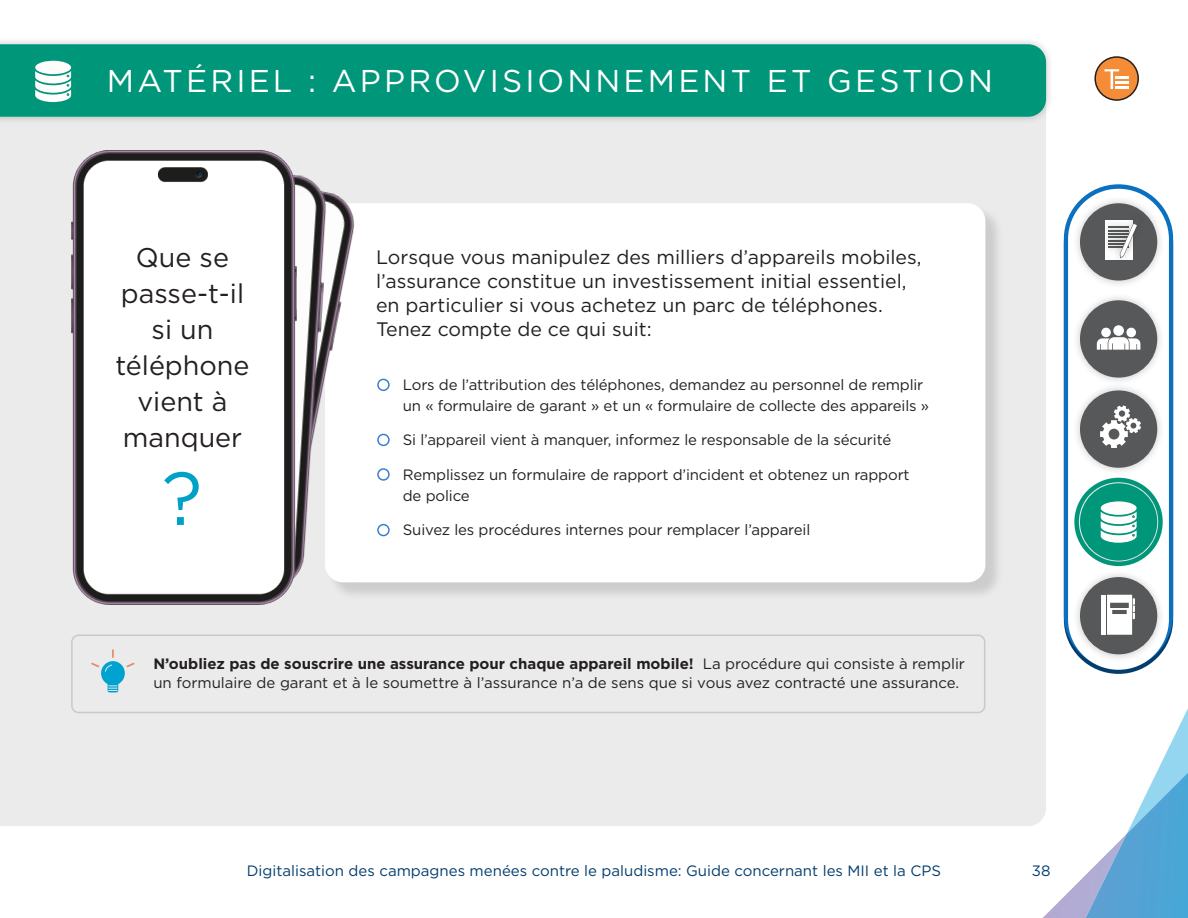
<style>
.page{position:relative;width:1188px;height:918px;background:#fff}
.page>*{position:absolute;margin:0;border:0;box-sizing:border-box;transform-origin:0 0}
.t1{font:75px "Gotham";color:#00a1c7}
.t2{font:31.5px "Gotham";letter-spacing:.1em;color:#fff}
.t3{font:27px/36px "Gotham";color:#231f20;text-align:center}
.t4{font:19.5px/24px "Gotham";color:#231f20}
.t5{font:15px/21px "Gotham";letter-spacing:-.01em;color:#231f20}
.t6{font:15px "Gotham";color:#033d6e}
.s1{font-weight:700}
</style>
<div class="page">
<div style="left:1064px;top:184px;width:109px;height:485px;background:#0a70bf;border-radius:55px"></div>
<div style="left:1068px;top:189px;width:101px;height:481px;background:#fff;border-radius:50px"></div>
<div style="left:1072px;top:475px;width:93px;height:93px;background:#231f20;opacity:.25"></div>
<div style="left:1080px;top:483px;width:77px;height:78px;background:#00967a;border-radius:50%"></div>
<svg style="left:1100px;top:501px;width:37px;height:42px"></svg>
<div style="left:0;top:125px;width:1046px;height:701px;background:#ebebeb"></div>
<div style="left:0;top:36px;width:1054px;height:89px;background:#231f20;opacity:.25"></div>
<div style="left:0;top:44px;width:1046px;height:73px;background:#00967a"></div>
<svg style="left:35px;top:61px;width:37px;height:41px"></svg>
<div style="left:1074px;top:478px;width:89px;height:88px;border:4px solid #00967a;border-radius:50%"></div>
<div style="left:1095px;top:57px;width:43px;height:43px;background:#f58c38;border-radius:50%"></div>
<div style="left:1094px;top:56px;width:45px;height:45px;border:2px solid #231f20;border-radius:50%"></div>
<svg style="left:1105px;top:69px;width:14px;height:20px"></svg>
<hr style="left:1115px;top:76px;width:14px;height:3px;background:#fff">
<hr style="left:1115px;top:81px;width:14px;height:3px;background:#fff">
<hr style="left:1115px;top:86px;width:14px;height:3px;background:#fff">
<div style="left:1072px;top:569px;width:93px;height:93px;background:#231f20;opacity:.25"></div>
<div style="left:1080px;top:577px;width:77px;height:77px;background:#57585a;border-radius:50%"></div>
<svg style="left:1031px;top:595px;width:157px;height:323px"></svg>
<div style="left:1072px;top:195px;width:93px;height:93px;background:#231f20;opacity:.25"></div>
<div style="left:1080px;top:203px;width:77px;height:78px;background:#57585a;border-radius:50%"></div>
<div style="left:1105px;top:220px;width:28px;height:39px;background:#fff"></div>
<div style="left:1102px;top:218px;width:34px;height:19px;background:#231f20;opacity:.25"></div>
<div style="left:1102px;top:222px;width:34px;height:18px;background:#231f20;opacity:.25"></div>
<div style="left:1102px;top:225px;width:34px;height:18px;background:#231f20;opacity:.25"></div>
<div style="left:1102px;top:228px;width:34px;height:19px;background:#231f20;opacity:.25"></div>
<div style="left:1102px;top:231px;width:34px;height:19px;background:#231f20;opacity:.25"></div>
<div style="left:1102px;top:235px;width:34px;height:18px;background:#231f20;opacity:.25"></div>
<div style="left:1102px;top:238px;width:34px;height:18px;background:#231f20;opacity:.25"></div>
<div style="left:1112px;top:210px;width:36px;height:55px;background:#231f20;opacity:.25"></div>
<svg style="left:1109px;top:217px;width:31px;height:41px"></svg>
<div style="left:1072px;top:292px;width:93px;height:93px;background:#231f20;opacity:.25"></div>
<div style="left:1080px;top:300px;width:77px;height:78px;background:#57585a;border-radius:50%"></div>
<div style="left:1101px;top:328px;width:10px;height:9px;background:#fff;border-radius:50%"></div>
<div style="left:1126px;top:328px;width:10px;height:9px;background:#fff;border-radius:50%"></div>
<svg style="left:1097px;top:337px;width:43px;height:13px"></svg>
<div style="left:1113px;top:325px;width:11px;height:11px;background:#fff;border-radius:50%"></div>
<div style="left:1072px;top:382px;width:93px;height:94px;background:#231f20;opacity:.25"></div>
<div style="left:1080px;top:390px;width:77px;height:78px;background:#57585a;border-radius:50%"></div>
<svg style="left:1100px;top:405px;width:41px;height:43px"></svg>
<div style="left:327px;top:206px;width:677px;height:395px;background:#231f20;opacity:.15"></div>
<div style="left:325px;top:203px;width:660px;height:379px;background:#fff;border-radius:18px"></div>
<div style="left:71px;top:635px;width:914px;height:78px;border:2px solid #c9c9c9;border-radius:7px"></div>
<div style="left:377px;top:379px;width:13px;height:12px;border:2px solid #3b80cf;border-radius:50%"></div>
<div style="left:377px;top:434px;width:13px;height:12px;border:2px solid #3b80cf;border-radius:50%"></div>
<div style="left:377px;top:468px;width:13px;height:13px;border:2px solid #3b80cf;border-radius:50%"></div>
<div style="left:377px;top:524px;width:13px;height:12px;border:2px solid #3b80cf;border-radius:50%"></div>
<svg style="left:91px;top:649px;width:44px;height:43px"></svg>
<img style="left:81px;top:160px;width:281px;height:445px">
<img style="left:296px;top:165px;width:34px;height:425px">
<img style="left:71px;top:151px;width:225px;height:453px">
<p class="t2" style="left:107px;top:61px;width:887px">MATÉRIEL : APPROVISIONNEMENT ET GESTION</p>
<p class="t3" style="left:115px;top:239px;width:136px">Que se passe-t-il si un téléphone vient à manquer</p>
<p class="t1" style="left:162px;top:450px;width:42px">?</p>
<p class="t4" style="left:376px;top:244px;width:547px">Lorsque vous manipulez des milliers d’appareils mobiles, l’assurance constitue un investissement initial essentiel, en particulier si vous achetez un parc de téléphones.<br>Tenez compte de ce qui suit:</p>
<p class="t5" style="left:403px;top:374px;width:528px">Lors de l’attribution des téléphones, demandez au personnel de remplir un « formulaire de garant » et un « formulaire de collecte des appareils »</p>
<p class="t5" style="left:403px;top:429px;width:490px">Si l’appareil vient à manquer, informez le responsable de la sécurité</p>
<p class="t5" style="left:403px;top:464px;width:508px">Remplissez un formulaire de rapport d’incident et obtenez un rapport de police</p>
<p class="t5" style="left:403px;top:519px;width:409px">Suivez les procédures internes pour remplacer l’appareil</p>
<p class="t5" style="left:153px;top:653px;width:813px;line-height:19.5px"><span class="s1">N’oubliez pas de souscrire une assurance pour chaque appareil mobile!</span> La procédure qui consiste à remplir un formulaire de garant et à le soumettre à l’assurance n’a de sens que si vous avez contracté une assurance.</p>
<p class="t6" style="left:247px;top:861px;width:696px">Digitalisation des campagnes menées contre le paludisme: Guide concernant les MII et la CPS</p>
<p class="t6" style="left:1032px;top:861px;width:20px">38</p>
</div>
